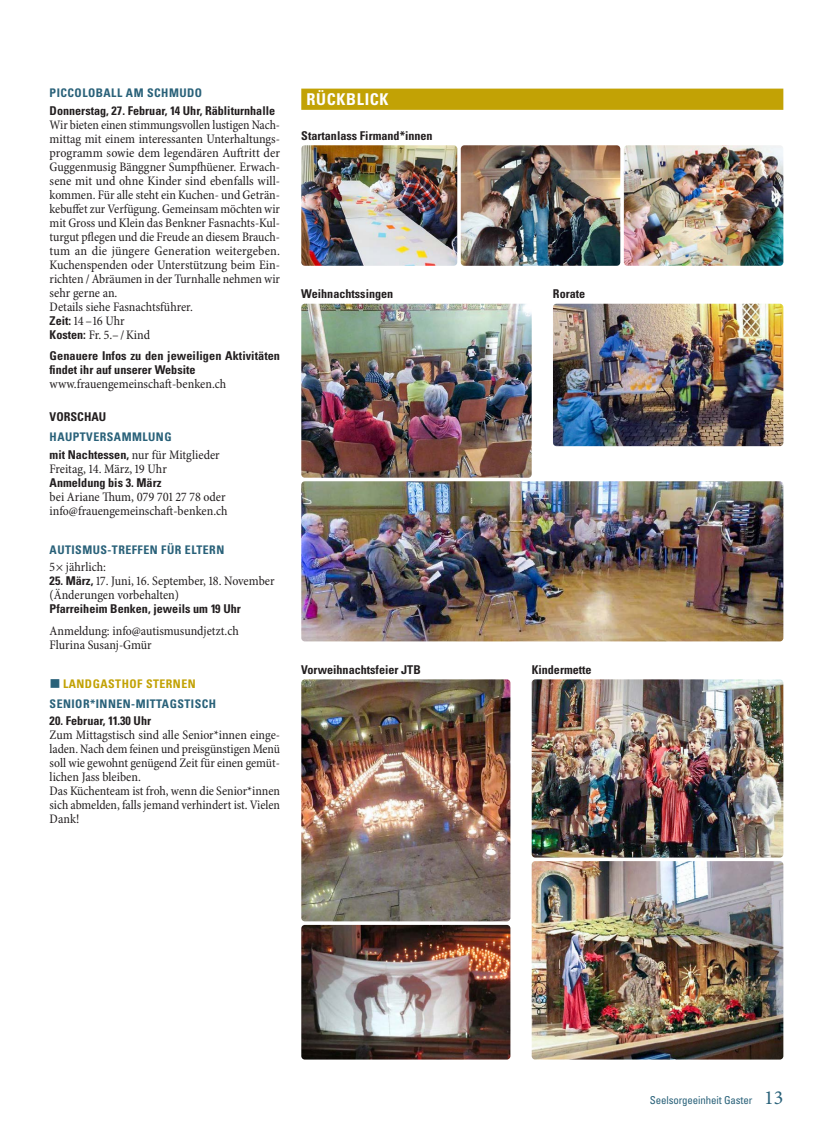
<style>
.page{position:relative;width:833px;height:1134px;background:#fff}
.page>*{position:absolute;margin:0;border:0;box-sizing:border-box;transform-origin:0 0}
.t1{font:700 condensed 16.25px "Univers LT Std";letter-spacing:.04em;color:#fff}
.t2{font:condensed 13.12px/14px "Minion Pro";letter-spacing:-.005em;color:#231f20}
.t3{font:700 condensed 12.12px/14px "Univers LT Std";color:#231f20}
.t4{font:700 condensed 11.88px "Univers LT Std";letter-spacing:.04em;color:#296179}
.t5{font:700 condensed 11.88px "Univers LT Std";letter-spacing:.04em;color:#c2a205}
.t6{font:condensed 10.88px "Univers LT Std";letter-spacing:-.01em;color:#296179}
.s1{font-family:"Univers LT Std";font-weight:700;font-size:12.12px}
.s2{font-family:"Minion Pro";font-stretch:normal;font-size:20px}
</style>
<div class="page">
<img style="left:461px;top:145px;width:159px;height:121px">
<img style="left:301px;top:679px;width:209px;height:242px">
<img style="left:531px;top:679px;width:252px;height:178px">
<img style="left:531px;top:861px;width:252px;height:198px">
<img style="left:301px;top:925px;width:209px;height:134px">
<div style="left:301px;top:89px;width:482px;height:21px;background:#c2a205"></div>
<img style="left:553px;top:304px;width:230px;height:142px">
<img style="left:624px;top:145px;width:159px;height:121px">
<img style="left:301px;top:145px;width:156px;height:121px">
<img style="left:301px;top:481px;width:482px;height:160px">
<img style="left:301px;top:304px;width:230px;height:174px">
<p class="t4" style="left:50px;top:86px;width:154px">PICCOLOBALL AM SCHMUDO</p>
<p class="t3" style="left:50px;top:103px;width:227px">Donnerstag, 27. Februar, 14 Uhr, Räbliturnhalle</p>
<p class="t2" style="left:50px;top:118px;width:232px">Wir bieten einen stimmungsvollen lustigen Nach&shy;mittag mit einem interessanten Unterhaltungs&shy;programm sowie dem legendären Auftritt der Guggenmusig Bänggner Sumpfhüener. Erwach&shy;sene mit und ohne Kinder sind ebenfalls will&shy;kommen. Für alle steht ein Kuchen- und Geträn&shy;kebuffet zur Verfügung. Gemeinsam möchten wir mit Gross und Klein das Benkner Fasnachts-Kul&shy;turgut pflegen und die Freude an diesem Brauch&shy;tum an die jüngere Generation weitergeben.<br>Kuchenspenden oder Unterstützung beim Ein&shy;richten / Abräumen in der Turnhalle nehmen wir sehr gerne an.<br>Details siehe Fasnachtsführer.<br><span class="s1">Zeit:</span> 14–16 Uhr<br><span class="s1">Kosten:</span> Fr. 5.–/Kind</p>
<p class="t3" style="left:50px;top:349px;width:232px">Genauere Infos zu den jeweiligen Aktivitäten findet ihr auf unserer Website</p>
<p class="t2" style="left:50px;top:378px;width:178px">www.frauengemeinschaft-benken.ch</p>
<p class="t3" style="left:50px;top:410px;width:58px">VORSCHAU</p>
<p class="t4" style="left:50px;top:430px;width:123px">HAUPTVERSAMMLUNG</p>
<p class="t2" style="left:50px;top:448px;width:172px"><span class="s1">mit Nachtessen,</span> nur für Mitglieder<br>Freitag, 14. März, 19 Uhr</p>
<p class="t3" style="left:50px;top:475px;width:113px">Anmeldung bis 3. März</p>
<p class="t2" style="left:50px;top:490px;width:179px">bei Ariane Thum, 079 701 27 78 oder info@frauengemeinschaft-benken.ch</p>
<p class="t4" style="left:50px;top:542px;width:176px">AUTISMUS-TREFFEN FÜR ELTERN</p>
<p class="t2" style="left:50px;top:561px;width:58px">5× jährlich:</p>
<p class="t2" style="left:50px;top:575px;width:226px"><span class="s1">25. März,</span> 17. Juni, 16. September, 18. November (Änderungen vorbehalten)</p>
<p class="t3" style="left:50px;top:602px;width:193px">Pfarreiheim Benken, jeweils um 19 Uhr</p>
<p class="t2" style="left:50px;top:624px;width:191px">Anmeldung: info@autismusundjetzt.ch<br>Flurina Susanj-Gmür</p>
<p class="t5" style="left:63px;top:676px;width:134px">LANDGASTHOF STERNEN</p>
<p class="t4" style="left:50px;top:696px;width:168px">SENIOR*INNEN-MITTAGSTISCH</p>
<p class="t3" style="left:50px;top:714px;width:103px">20. Februar, 11.30 Uhr</p>
<p class="t2" style="left:50px;top:729px;width:232px">Zum Mittagstisch sind alle Senior*innen einge&shy;laden. Nach dem feinen und preisgünstigen Menü soll wie gewohnt genügend Zeit für einen gemüt&shy;lichen Jass bleiben.<br>Das Küchenteam ist froh, wenn die Senior*innen sich abmelden, falls jemand verhindert ist. Vielen Dank!</p>
<p class="t1" style="left:306px;top:89px;width:83px">RÜCKBLICK</p>
<p class="t3" style="left:301px;top:128px;width:133px">Startanlass Firmand*innen</p>
<p class="t3" style="left:301px;top:287px;width:93px">Weihnachtssingen</p>
<p class="t3" style="left:553px;top:287px;width:34px">Rorate</p>
<p class="t3" style="left:301px;top:663px;width:121px">Vorweihnachtsfeier JTB</p>
<p class="t3" style="left:532px;top:663px;width:61px">Kindermette</p>
<p class="t6" style="left:650px;top:1094px;width:135px">Seelsorgeeinheit Gaster <span class="s2">13</span></p>
</div>
